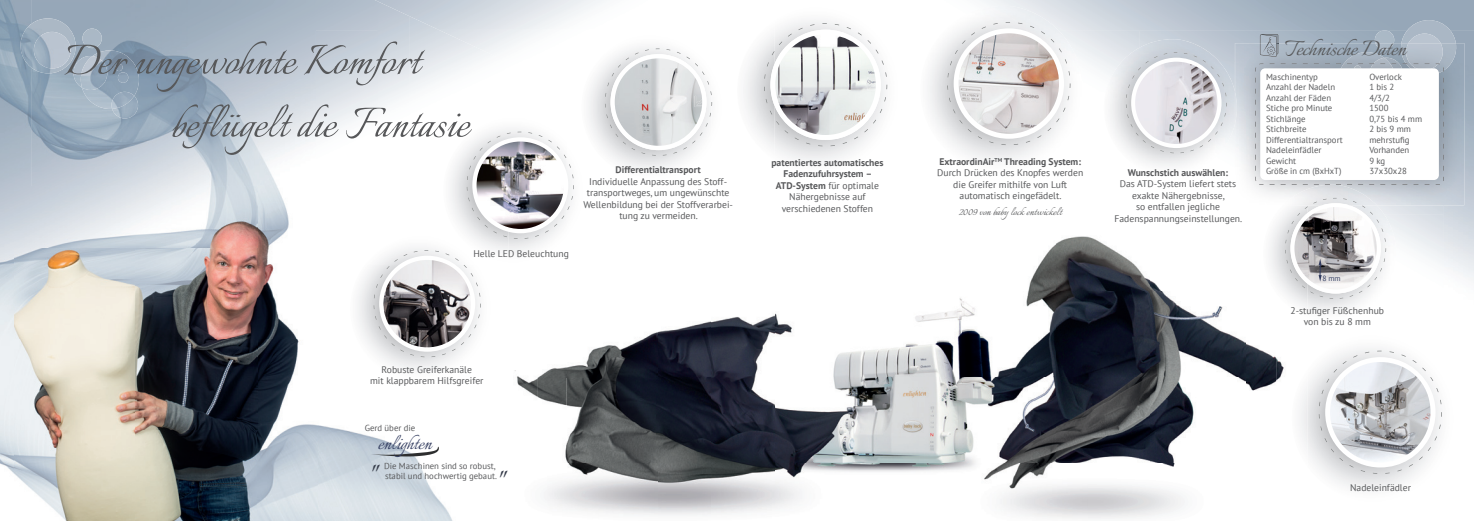
<style>
.page{position:relative;width:1474px;height:521px;background:#fff}
.page>*{position:absolute;margin:0;border:0;box-sizing:border-box;transform-origin:0 0}
.t1{font:52.5px/63px "Italianno";color:#57585a}
.t2{font:36.75px "Italianno";color:#343a48}
.t3{font:26.25px "Italianno";color:#57585a}
.t4{font:23.1px "Italianno";color:#323c5f}
.t5{font:13.12px "Italianno";color:#57585a}
.t6{font:9.62px/11.5px "PT Sans";color:#57585a;text-align:center}
.t7{font:700 9.62px/11.5px "PT Sans";color:#57585a;text-align:center}
.t8{font:8.75px/10.5px "PT Sans";color:#57585a}
.t9{font:7.61px "PT Sans";color:#323c5f}
.s1{font-weight:400}
.s2{font-weight:700}
</style>
<div class="page">
<img style="left:1139px;top:30px;width:262px;height:31px">
<img style="left:1443px;top:30px;width:30px;height:250px">
<img style="left:1226px;top:61px;width:8px;height:30px">
<img style="left:711px;top:43px;width:63px;height:471px">
<img style="left:1401px;top:20px;width:54px;height:23px">
<img style="left:1408px;top:34px;width:32px;height:9px">
<img style="left:1374px;top:30px;width:20px;height:13px">
<img style="left:567px;top:332px;width:90px;height:46px">
<img style="left:657px;top:321px;width:54px;height:194px">
<img style="left:567px;top:378px;width:90px;height:85px">
<img style="left:544px;top:463px;width:113px;height:52px">
<img style="left:774px;top:236px;width:470px;height:283px">
<img style="left:1244px;top:341px;width:32px;height:50px">
<img style="left:1276px;top:293px;width:31px;height:89px">
<img style="left:0;top:0;width:31px;height:475px">
<img style="left:318px;top:425px;width:135px;height:96px">
<img style="left:377px;top:1px;width:32px;height:120px">
<img style="left:409px;top:16px;width:32px;height:77px">
<img style="left:31px;top:92px;width:158px;height:94px">
<img style="left:189px;top:0;width:126px;height:186px">
<img style="left:31px;top:73px;width:51px;height:19px">
<img style="left:126px;top:0;width:63px;height:92px">
<div style="left:63px;top:0;width:63px;height:56px;background:#96a7b8"></div>
<img style="left:31px;top:0;width:32px;height:18px">
<img style="left:82px;top:50px;width:57px;height:59px">
<img style="left:17px;top:18px;width:59px;height:55px">
<img style="left:34px;top:32px;width:37px;height:36px">
<img style="left:81px;top:29px;width:22px;height:19px">
<img style="left:71px;top:56px;width:10px;height:32px">
<img style="left:81px;top:56px;width:29px;height:34px">
<img style="left:112px;top:96px;width:26px;height:22px">
<img style="left:110px;top:92px;width:24px;height:17px">
<svg style="left:115px;top:64px;width:14px;height:19px"></svg>
<img style="left:514px;top:370px;width:23px;height:27px">
<img style="left:537px;top:367px;width:30px;height:118px">
<img style="left:15px;top:186px;width:303px;height:335px">
<img style="left:1259px;top:34px;width:17px;height:3px">
<img style="left:373px;top:250px;width:108px;height:107px">
<svg style="left:379px;top:256px;width:96px;height:96px"></svg>
<img style="left:383px;top:260px;width:88px;height:87px;border-radius:44px">
<img style="left:482px;top:132px;width:61px;height:5px">
<svg style="left:467px;top:137px;width:107px;height:102px"></svg>
<img style="left:476px;top:142px;width:88px;height:87px;border-radius:44px">
<img style="left:712px;top:94px;width:10px;height:52px">
<img style="left:607px;top:49px;width:82px;height:44px">
<img style="left:605px;top:93px;width:5px;height:11px">
<img style="left:605px;top:104px;width:89px;height:52px">
<svg style="left:610px;top:54px;width:102px;height:96px"></svg>
<img style="left:778px;top:23px;width:84px;height:7px">
<img style="left:776px;top:140px;width:89px;height:6px">
<svg style="left:764px;top:30px;width:123px;height:110px"></svg>
<img style="left:947px;top:22px;width:123px;height:123px">
<svg style="left:953px;top:28px;width:111px;height:111px"></svg>
<img style="left:958px;top:33px;width:101px;height:101px;border-radius:50px">
<img style="left:1125px;top:52px;width:101px;height:101px">
<svg style="left:1131px;top:58px;width:90px;height:90px"></svg>
<img style="left:1135px;top:62px;width:82px;height:82px;border-radius:41px">
<img style="left:1310px;top:293px;width:52px;height:6px">
<img style="left:1291px;top:369px;width:16px;height:78px">
<img style="left:1318px;top:351px;width:103px;height:123px">
<svg style="left:1325px;top:357px;width:117px;height:110px"></svg>
<img style="left:1329px;top:362px;width:101px;height:100px;border-radius:50px">
<img style="left:1234px;top:124px;width:1px;height:34px">
<img style="left:1234px;top:91px;width:1px;height:33px">
<svg style="left:1270px;top:205px;width:116px;height:88px"></svg>
<img style="left:1235px;top:43px;width:228px;height:162px">
<img style="left:1335px;top:52px;width:59px;height:12px">
<img style="left:1400px;top:43px;width:57px;height:32px">
<img style="left:1405px;top:43px;width:37px;height:21px">
<img style="left:1375px;top:43px;width:18px;height:7px">
<img style="left:1398px;top:58px;width:7px;height:6px">
<img style="left:1369px;top:58px;width:29px;height:6px">
<img style="left:1259px;top:55px;width:17px;height:2px">
<svg style="left:1259px;top:37px;width:19px;height:18px"></svg>
<img style="left:1322px;top:204px;width:27px;height:1px">
<img style="left:1313px;top:198px;width:43px;height:6px">
<img style="left:1443px;top:78px;width:1px;height:93px">
<img style="left:1255px;top:64px;width:188px;height:121px">
<div style="left:1260px;top:68px;width:178px;height:112px;background:#fff;border-radius:5px"></div>
<svg style="left:370px;top:447px;width:69px;height:9px"></svg>
<h1 class="t1" style="left:171px;top:33px;width:299px;text-indent:-106px">Der ungewohnte Komfort beflügelt die Fantasie</h1>
<p class="t6" style="left:473px;top:248px;width:97px">Helle LED Beleuchtung</p>
<p class="t7" style="left:615px;top:164px;width:87px">Differentialtransport</p>
<p class="t6" style="left:583px;top:175px;width:151px">Individuelle Anpassung des Stoff&shy;transportweges, um ungewünschte<br>Wellenbildung bei der Stoffverarbei&shy;tung zu vermeiden.</p>
<p class="t7" style="left:771px;top:156px;width:113px">patentiertes automatisches<br>Fadenzufuhrsystem –<br>ATD-System <span class="s1">für optimale<br>Nähergebnisse auf verschiedenen Stoffen</span></p>
<p class="t6" style="left:370px;top:363px;width:115px">Robuste Greiferkanäle<br>mit klappbarem Hilfsgreifer</p>
<p class="t8" style="left:365px;top:422px;width:52px">Gerd über die</p>
<h3 class="t4" style="left:378px;top:431px;width:55px">enlighten</h3>
<p class="t8" style="left:384px;top:460px;width:114px">Die Maschinen sind so robust, stabil und hochwertig gebaut.</p>
<h2 class="t2" style="left:369px;top:439px;width:13px">„</h2>
<h2 class="t2" style="left:497px;top:445px;width:13px">„</h2>
<p class="t6" style="left:937px;top:155px;width:147px"><span class="s2">ExtraordinAir</span><sup>TM</sup> <span class="s2">Threading System:<br></span>Durch Drücken des Knopfes werden die Greifer mithilfe von Luft automatisch eingefädelt.</p>
<h3 class="t5" style="left:958px;top:205px;width:105px">2009 von baby lock entwickelt</h3>
<p class="t7" style="left:1127px;top:166px;width:102px">Wunschstich auswählen:</p>
<p class="t6" style="left:1114px;top:178px;width:129px">Das ATD-System liefert stets exakte Nähergebnisse,<br>so entfallen jegliche<br>Fadenspannungseinstellungen.</p>
<h3 class="t3" style="left:1284px;top:34px;width:123px">Technische Daten</h3>
<p class="t8" style="left:1265px;top:71px;width:53px">Maschinentyp</p>
<p class="t8" style="left:1369px;top:71px;width:34px">Overlock</p>
<p class="t8" style="left:1265px;top:82px;width:71px">Anzahl der Nadeln</p>
<p class="t8" style="left:1369px;top:82px;width:26px">1 bis 2</p>
<p class="t8" style="left:1265px;top:92px;width:67px">Anzahl der Fäden</p>
<p class="t8" style="left:1369px;top:92px;width:22px">4/3/2</p>
<p class="t8" style="left:1265px;top:103px;width:68px">Stiche pro Minute</p>
<p class="t8" style="left:1369px;top:103px;width:21px">1500</p>
<p class="t8" style="left:1265px;top:113px;width:41px">Stichlänge</p>
<p class="t8" style="left:1369px;top:113px;width:54px">0,75 bis 4 mm</p>
<p class="t8" style="left:1265px;top:124px;width:42px">Stichbreite</p>
<p class="t8" style="left:1369px;top:124px;width:43px">2 bis 9 mm</p>
<p class="t8" style="left:1265px;top:134px;width:78px">Differentialtransport</p>
<p class="t8" style="left:1369px;top:134px;width:42px">mehrstufig</p>
<p class="t8" style="left:1265px;top:145px;width:57px">Nadeleinfädler</p>
<p class="t8" style="left:1369px;top:145px;width:41px">Vorhanden</p>
<p class="t8" style="left:1265px;top:155px;width:32px">Gewicht</p>
<p class="t8" style="left:1369px;top:155px;width:17px">9 kg</p>
<p class="t8" style="left:1265px;top:166px;width:77px">Größe in cm (BxHxT)</p>
<p class="t8" style="left:1369px;top:166px;width:39px">37x30x28</p>
<p class="t9" style="left:1322px;top:273px;width:20px">8 mm</p>
<p class="t6" style="left:1290px;top:304px;width:95px">2-stufiger Füßchenhub von bis zu 8 mm</p>
<p class="t6" style="left:1349px;top:482px;width:62px">Nadeleinfädler</p>
</div>
